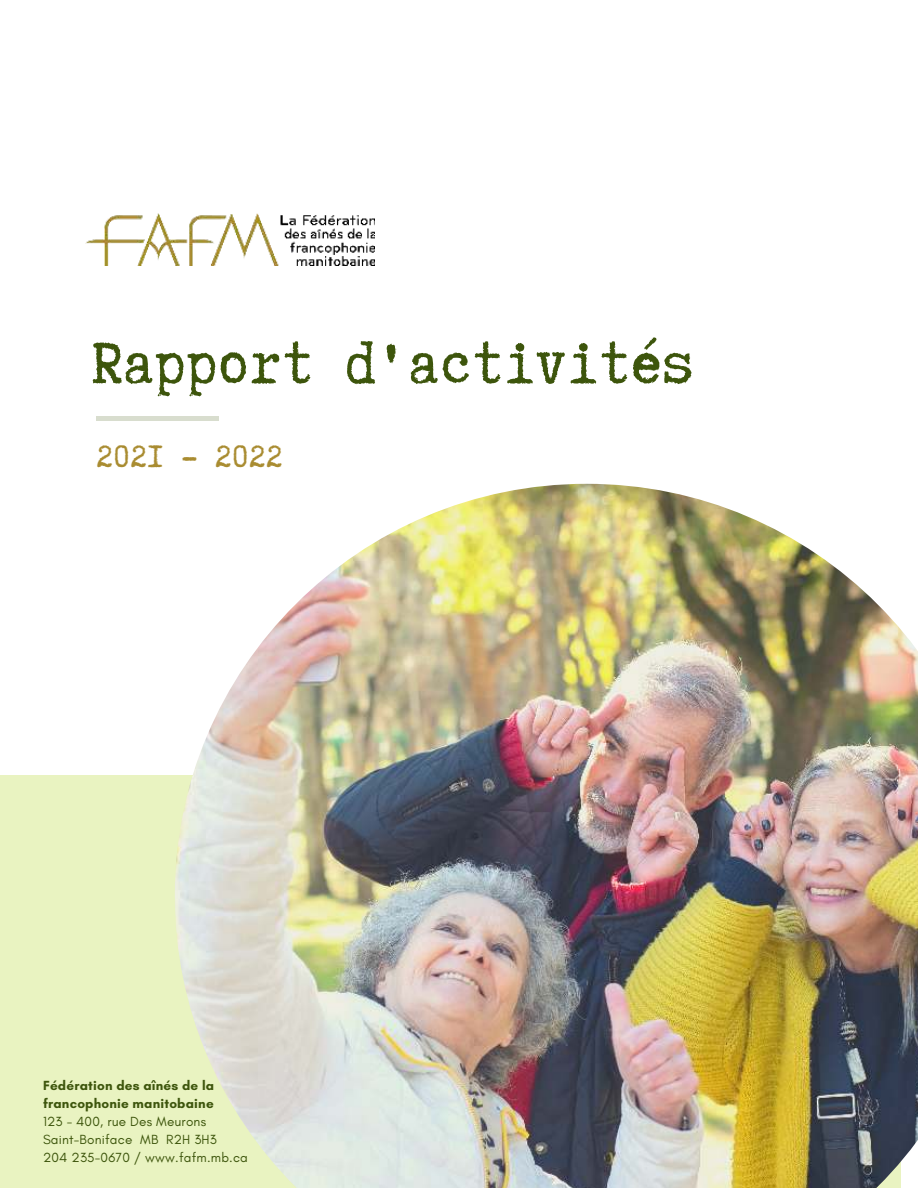
<style>
.page{position:relative;width:918px;height:1188px;background:#fff}
.page>*{position:absolute;margin:0;border:0;box-sizing:border-box;transform-origin:0 0}
.t1{font:69px "Truetypewriter Polygl OTT";letter-spacing:.015em;color:#3d550c}
.t2{font:36.9px "Truetypewriter Polygl OTT";letter-spacing:.015em;color:#a98c31}
.t3{font:13.5px/18px "Glacial Indifference";letter-spacing:.015em;color:#3d550c}
.t4{font:700 13.5px/18px "Glacial Indifference";letter-spacing:.015em;color:#3d550c}
</style>
<div class="page">
<div style="left:0;top:775px;width:901px;height:413px;background:#e9f3c1"></div>
<img style="left:175px;top:484px;width:743px;height:704px">
<hr style="left:97px;top:417px;width:122px;height:4px;background:#d8ddce">
<img style="left:85px;top:213px;width:289px;height:52px">
<h1 class="t1" style="left:92px;top:327px;width:603px">Rapport d'activités</h1>
<h2 class="t2" style="left:97px;top:437px;width:187px">2021 - 2022</h2>
<p class="t4" style="left:43px;top:1076px;width:173px">Fédération des aînés de la francophonie manitobaine</p>
<p class="t3" style="left:43px;top:1113px;width:206px">123 - 400, rue Des Meurons<br>Saint-Boniface MB R2H 3H3<br>204 235-0670 / www.fafm.mb.ca</p>
</div>
